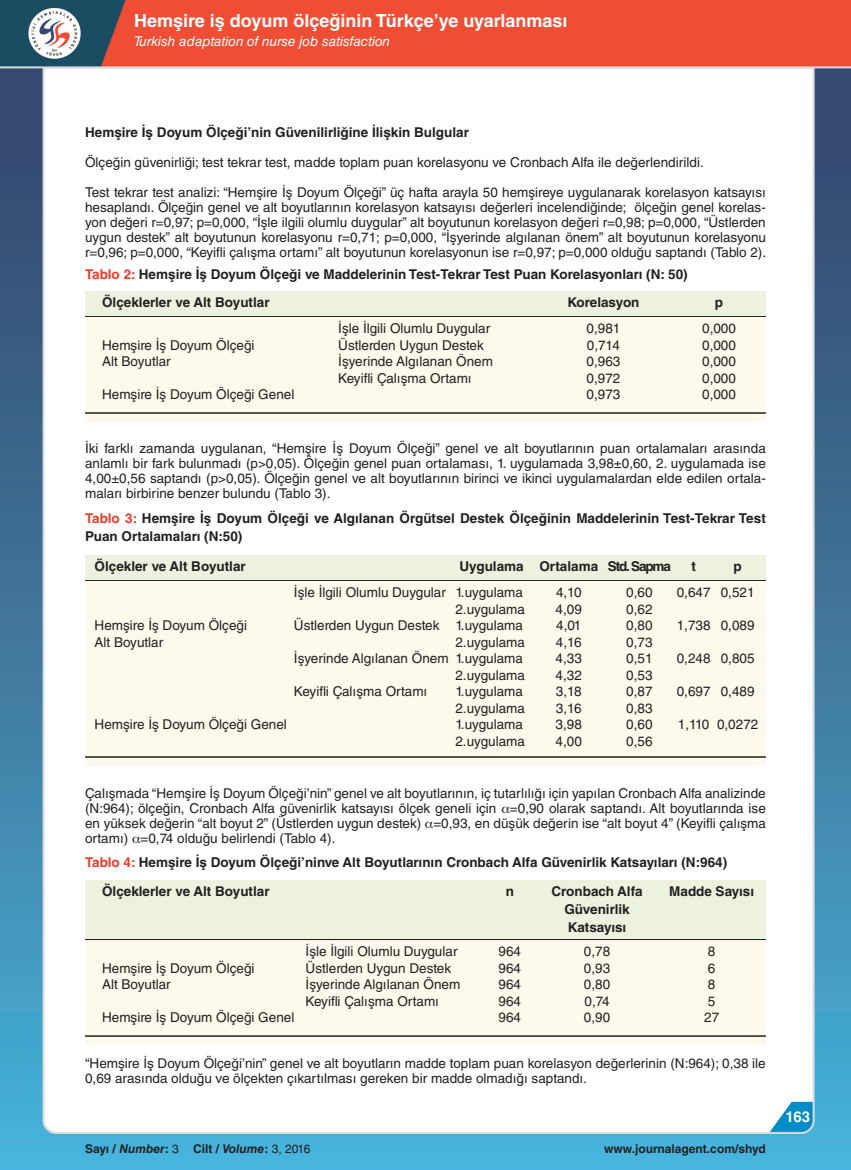
<style>
.page{position:relative;width:851px;height:1170px;background:#fff}
.page>*{position:absolute;margin:0;border:0;box-sizing:border-box;transform-origin:0 0}
.t1{font:700 18px "Helvetica LT Std";color:#fff}
.t2{font:700 15px "Helvetica LT Std";color:#fff}
.t3{font:13.5px/16.5px "Helvetica LT Std";color:#231f20;text-align:justify}
.t4{font:700 13.5px/18px "Helvetica LT Std";color:#231f20}
.t5{font:italic 13.5px "Helvetica LT Std";color:#fff}
.t6{font:700 13.5px "Helvetica LT Std";letter-spacing:-.08em;color:#231f20}
.t7{font:700 12px "Helvetica LT Std";color:#231f20}
.s1{color:#e83e2b}
.s2{font-style:italic}
.s3{font-weight:400}
</style>
<div class="page">
<img style="left:0;top:0;width:850px;height:1169px">
<div style="left:85px;top:316px;width:680px;height:106px;background:#fef9ed"></div>
<hr style="left:85px;top:315px;width:680px;height:2px;background:#231f20">
<div style="left:85px;top:290px;width:680px;height:25px;background:#ecf2df"></div>
<hr style="left:85px;top:412px;width:680px;height:2px;background:#231f20">
<div style="left:85px;top:580px;width:680px;height:185px;background:#fef9ed"></div>
<hr style="left:85px;top:579px;width:680px;height:2px;background:#231f20">
<div style="left:85px;top:554px;width:680px;height:25px;background:#ecf2df"></div>
<hr style="left:85px;top:756px;width:680px;height:1px;background:#231f20">
<div style="left:85px;top:939px;width:680px;height:105px;background:#fef9ed"></div>
<hr style="left:85px;top:938px;width:680px;height:1px;background:#231f20">
<div style="left:85px;top:880px;width:680px;height:58px;background:#ecf2df"></div>
<hr style="left:85px;top:1035px;width:680px;height:1px;background:#231f20">
<svg style="left:502px;top:806px;width:7px;height:6px"></svg>
<svg style="left:425px;top:821px;width:8px;height:6px"></svg>
<svg style="left:132px;top:836px;width:8px;height:6px"></svg>
<h1 class="t1" style="left:134px;top:9px;width:435px">Hemşire iş doyum ölçeğinin Türkçe’ye uyarlanması</h1>
<p class="t5" style="left:134px;top:33px;width:257px">Turkish adaptation of nurse job satisfaction</p>
<p class="t4" style="left:85px;top:123px;width:385px">Hemşire İş Doyum Ölçeği’nin Güvenilirliğine İlişkin Bulgular</p>
<p class="t3" style="left:85px;top:154px;width:620px">Ölçeğin güvenirliği; test tekrar test, madde toplam puan korelasyonu ve Cronbach Alfa ile değerlendirildi.</p>
<p class="t3" style="left:85px;top:185px;width:682px;line-height:15px">Test tekrar test analizi: “Hemşire İş Doyum Ölçeği” üç hafta arayla 50 hemşireye uygulanarak korelasyon katsayısı hesaplandı. Ölçeğin genel ve alt boyutlarının korelasyon katsayısı değerleri incelendiğinde; ölçeğin genel korelas&shy;yon değeri r=0,97; p=0,000, “İşle ilgili olumlu duygular” alt boyutunun korelasyon değeri r=0,98; p=0,000, “Üstlerden uygun destek” alt boyutunun korelasyonu r=0,71; p=0,000, “İşyerinde algılanan önem” alt boyutunun korelasyonu r=0,96; p=0,000, “Keyifli çalışma ortamı” alt boyutunun korelasyonun ise r=0,97; p=0,000 olduğu saptandı (Tablo 2).</p>
<p class="t4" style="left:85px;top:264px;width:604px"><span class="s1">Tablo 2:</span> Hemşire İş Doyum Ölçeği ve Maddelerinin Test-Tekrar Test Puan Korelasyonları (N: 50)</p>
<p class="t4" style="left:102px;top:293px;width:169px">Ölçeklerler ve Alt Boyutlar</p>
<p class="t3" style="left:102px;top:336px;width:154px">Hemşire İş Doyum Ölçeği<br>Alt Boyutlar</p>
<p class="t3" style="left:102px;top:386px;width:194px">Hemşire İş Doyum Ölçeği Genel</p>
<p class="t3" style="left:338px;top:320px;width:156px;text-align:left">İşle İlgili Olumlu Duygular<br>Üstlerden Uygun Destek<br>İşyerinde Algılanan Önem<br>Keyifli Çalışma Ortamı</p>
<p class="t4" style="left:567px;top:293px;width:74px">Korelasyon</p>
<p class="t4" style="left:714px;top:293px;width:10px">p</p>
<p class="t3" style="left:586px;top:320px;width:35px">0,981<br>0,714<br>0,963<br>0,972<br>0,973</p>
<p class="t3" style="left:702px;top:320px;width:35px">0,000<br>0,000<br>0,000<br>0,000<br>0,000</p>
<p class="t3" style="left:85px;top:440px;width:682px;line-height:15px">İki farklı zamanda uygulanan, “Hemşire İş Doyum Ölçeği” genel ve alt boyutlarının puan ortalamaları arasında anlamlı bir fark bulunmadı (p&gt;0,05). Ölçeğin genel puan ortalaması, 1. uygulamada 3,98±0,60, 2. uygulamada ise 4,00±0,56 saptandı (p&gt;0,05). Ölçeğin genel ve alt boyutlarının birinci ve ikinci uygulamalardan elde edilen ortala&shy;maları birbirine benzer bulundu (Tablo 3).</p>
<p class="t4" style="left:85px;top:509px;width:682px"><span class="s1">Tablo 3:</span> Hemşire İş Doyum Ölçeği ve Algılanan Örgütsel Destek Ölçeğinin Maddelerinin Test-Tekrar Test<br>Puan Ortalamaları (N:50)</p>
<p class="t4" style="left:95px;top:557px;width:153px">Ölçekler ve Alt Boyutlar</p>
<p class="t3" style="left:95px;top:617px;width:154px">Hemşire İş Doyum Ölçeği<br>Alt Boyutlar</p>
<p class="t3" style="left:95px;top:716px;width:194px">Hemşire İş Doyum Ölçeği Genel</p>
<p class="t3" style="left:294px;top:584px;width:153px">İşle İlgili Olumlu Duygular</p>
<p class="t3" style="left:294px;top:617px;width:147px">Üstlerden Uygun Destek</p>
<p class="t3" style="left:294px;top:650px;width:156px">İşyerinde Algılanan Önem</p>
<p class="t3" style="left:294px;top:683px;width:135px">Keyifli Çalışma Ortamı</p>
<p class="t4" style="left:459px;top:557px;width:66px">Uygulama</p>
<p class="t3" style="left:455px;top:584px;width:71px;text-align:left">1.uygulama<br>2.uygulama<br>1.uygulama<br>2.uygulama<br>1.uygulama<br>2.uygulama<br>1.uygulama<br>2.uygulama<br>1.uygulama<br>2.uygulama</p>
<p class="t6" style="left:607px;top:558px;width:65px">Std. Sapma</p>
<p class="t4" style="left:539px;top:557px;width:60px">Ortalama</p>
<p class="t4" style="left:691px;top:557px;width:6px">t</p>
<p class="t4" style="left:733px;top:557px;width:10px">p</p>
<p class="t3" style="left:720px;top:584px;width:35px">0,521</p>
<p class="t3" style="left:720px;top:617px;width:35px">0,089</p>
<p class="t3" style="left:720px;top:650px;width:35px">0,805</p>
<p class="t3" style="left:720px;top:683px;width:35px">0,489</p>
<p class="t3" style="left:717px;top:716px;width:43px">0,0272</p>
<p class="t3" style="left:626px;top:584px;width:28px">0,60<br>0,62<br>0,80<br>0,73<br>0,51<br>0,53<br>0,87<br>0,83<br>0,60<br>0,56</p>
<p class="t3" style="left:555px;top:584px;width:28px">4,10<br>4,09<br>4,01<br>4,16<br>4,33<br>4,32<br>3,18<br>3,16<br>3,98<br>4,00</p>
<p class="t3" style="left:676px;top:584px;width:35px">0,647</p>
<p class="t3" style="left:676px;top:617px;width:35px">1,738</p>
<p class="t3" style="left:676px;top:650px;width:35px">0,248</p>
<p class="t3" style="left:676px;top:683px;width:35px">0,697</p>
<p class="t3" style="left:677px;top:716px;width:33px">1,110</p>
<p class="t3" style="left:85px;top:785px;width:682px;line-height:15px">Çalışmada “Hemşire İş Doyum Ölçeği’nin” genel ve alt boyutlarının, iç tutarlılığı için yapılan Cronbach Alfa analizinde (N:964); ölçeğin, Cronbach Alfa güvenirlik katsayısı ölçek geneli için =0,90 olarak saptandı. Alt boyutlarında ise en yüksek değerin “alt boyut 2” (Üstlerden uygun destek) =0,93, en düşük değerin ise “alt boyut 4” (Keyifli çalışma ortamı) =0,74 olduğu belirlendi (Tablo 4).</p>
<p class="t4" style="left:85px;top:853px;width:643px"><span class="s1">Tablo 4:</span> Hemşire İş Doyum Ölçeği’ninve Alt Boyutlarının Cronbach Alfa Güvenirlik Katsayıları (N:964)</p>
<p class="t4" style="left:102px;top:882px;width:169px">Ölçeklerler ve Alt Boyutlar</p>
<p class="t3" style="left:102px;top:959px;width:154px">Hemşire İş Doyum Ölçeği<br>Alt Boyutlar</p>
<p class="t3" style="left:102px;top:1009px;width:194px">Hemşire İş Doyum Ölçeği Genel</p>
<p class="t3" style="left:305px;top:943px;width:156px;text-align:left">İşle İlgili Olumlu Duygular<br>Üstlerden Uygun Destek<br>İşyerinde Algılanan Önem<br>Keyifli Çalışma Ortamı</p>
<p class="t4" style="left:551px;top:882px;width:93px;text-align:center">Cronbach Alfa<br>Güvenirlik<br>Katsayısı</p>
<p class="t4" style="left:505px;top:882px;width:10px">n</p>
<p class="t4" style="left:669px;top:882px;width:86px">Madde Sayısı</p>
<p class="t3" style="left:584px;top:943px;width:28px">0,78<br>0,93<br>0,80<br>0,74<br>0,90</p>
<p class="t3" style="left:498px;top:943px;width:24px">964<br>964<br>964<br>964<br>964</p>
<p class="t3" style="left:704px;top:943px;width:17px;text-align:left">8<br>6<br>8<br>5<br>27</p>
<p class="t3" style="left:85px;top:1055px;width:682px;line-height:15px">“Hemşire İş Doyum Ölçeği’nin” genel ve alt boyutların madde toplam puan korelasyon değerlerinin (N:964); 0,38 ile<br>0,69 arasında olduğu ve ölçekten çıkartılması gereken bir madde olmadığı saptandı.</p>
<p class="t7" style="left:85px;top:1141px;width:227px">Sayı / <span class="s2">Number</span>: <span class="s3">3</span> Cilt / <span class="s2">Volume</span>: <span class="s3">3, 2016</span></p>
<p class="t7" style="left:604px;top:1141px;width:163px">www.journalagent.com/shyd</p>
<p class="t2" style="left:785px;top:1107px;width:26px">163</p>
</div>
